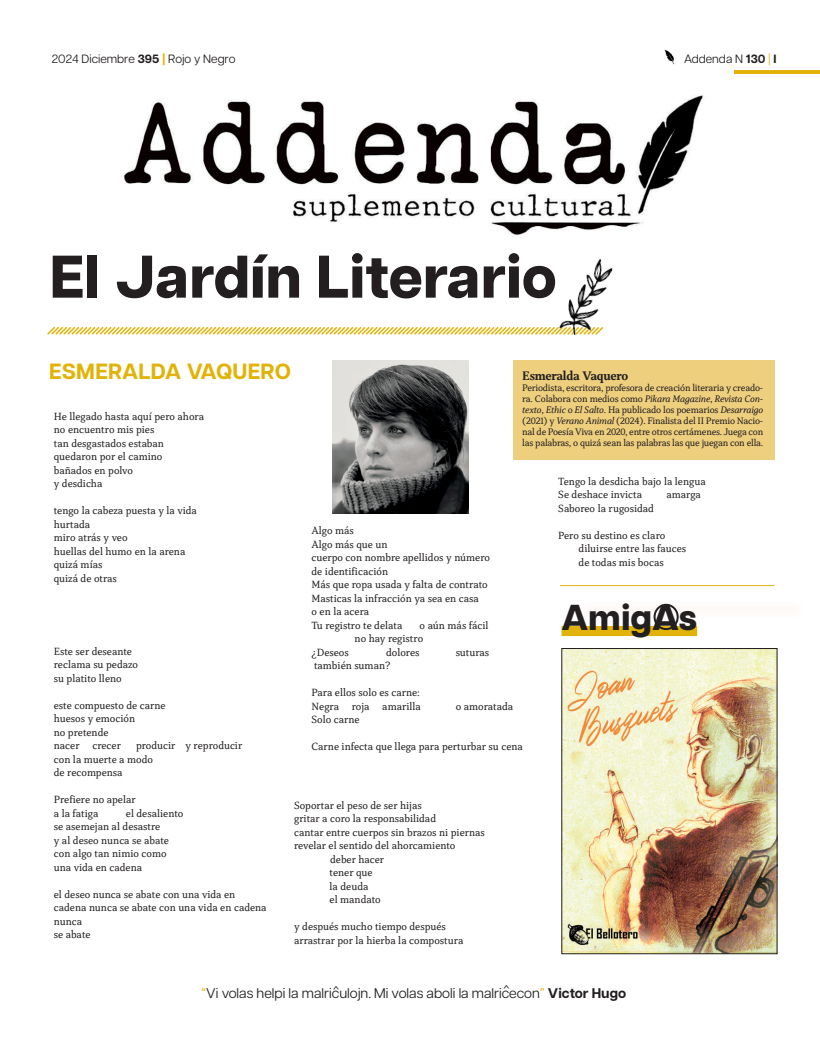
<style>
.page{position:relative;width:820px;height:1049px;background:#fff}
.page>*{position:absolute;margin:0;border:0;box-sizing:border-box;transform-origin:0 0}
.t1{font:800 60px "Articulat CF";color:#231f20}
.t2{font:800 36px "Articulat CF";color:#231f20}
.t3{font:700 22px "Articulat CF";letter-spacing:.01em;color:#e1b309}
.t4{font:14px "Articulat CF";color:#231f20}
.t5{font:700 13px "Capitolina W03";letter-spacing:-.02em;color:#231f20}
.t6{font:12px "Articulat CF";color:#231f20}
.t7{font:11px/13.5px "Capitolina W03";color:#231f20}
.t8{font:10px/11px "Capitolina W03";letter-spacing:-.02em;color:#231f20;text-align:justify}
.s1{font-weight:700}
.s2{font-weight:800;color:#e1b309}
.s3{color:#e1b309}
.s4{font-style:italic}
</style>
<div class="page">
<img style="left:124px;top:73px;width:651px;height:163px">
<svg style="left:47px;top:326px;width:487px;height:9px"></svg>
<img style="left:534px;top:258px;width:79px;height:77px">
<div style="left:575px;top:599px;width:231px;height:20px;background:#fefbfa"></div>
<hr style="left:560px;top:585px;width:214px;height:1px;background:#e1b309">
<img style="left:563px;top:650px;width:212px;height:302px">
<div style="left:561px;top:648px;width:216px;height:306px;border:1px solid #231f20"></div>
<div style="left:513px;top:360px;width:261px;height:99px;background:#eecf7e"></div>
<div style="left:561px;top:626px;width:136px;height:10px;background:#e1b309"></div>
<div style="left:653px;top:604px;width:25px;height:26px;border:2px solid #231f20;border-radius:50%"></div>
<img style="left:332px;top:360px;width:136px;height:153px">
<img style="left:664px;top:50px;width:10px;height:14px">
<hr style="left:734px;top:70px;width:85px;height:3px;background:#e1b309">
<p class="t6" style="left:52px;top:52px;width:185px">2024 Diciembre <span class="s1">395</span> <span class="s2">|</span> Rojo y Negro</p>
<p class="t6" style="left:683px;top:52px;width:94px">Addenda N <span class="s1">130</span> <span class="s3">|</span> <span class="s1">I</span></p>
<h1 class="t1" style="left:50px;top:241px;width:508px">El Jardín Literario</h1>
<h3 class="t3" style="left:49px;top:358px;width:243px">ESMERALDA VAQUERO</h3>
<p class="t5" style="left:522px;top:368px;width:107px">Esmeralda Vaquero</p>
<p class="t8" style="left:522px;top:382px;width:242px">Periodista, escritora, profesora de creación literaria y creado&shy;ra. Colabora con medios como <span class="s4">Pikara Magazine</span>, <span class="s4">Revista Con&shy;texto</span>, <span class="s4">Ethic</span> o <span class="s4">El Salto</span>. Ha publicado los poemarios <span class="s4">Desarraigo </span>(2021) y <span class="s4">Verano Animal</span> (2024). Finalista del II Premio Nacio&shy;nal de Poesía Viva en 2020, entre otros certámenes. Juega con las palabras, o quizá sean las palabras las que juegan con ella.</p>
<p class="t7" style="left:54px;top:409px;width:152px">He llegado hasta aquí pero ahora no encuentro mis pies<br>tan desgastados estaban quedaron por el camino<br>bañados en polvo<br>y desdicha</p>
<p class="t7" style="left:54px;top:504px;width:145px">tengo la cabeza puesta y la vida hurtada<br>miro atrás y veo<br>huellas del humo en la arena quizá mías<br>quizá de otras</p>
<p class="t7" style="left:558px;top:475px;width:149px">Tengo la desdicha bajo la lengua<br>Se deshace invicta</p>
<p class="t7" style="left:666px;top:488px;width:36px">amarga</p>
<p class="t7" style="left:558px;top:502px;width:97px">Saboreo la rugosidad</p>
<p class="t7" style="left:578px;top:529px;width:109px;text-indent:-20px">Pero su destino es claro diluirse entre las fauces de todas mis bocas</p>
<p class="t7" style="left:311px;top:524px;width:180px">Algo más<br>Algo más que un<br>cuerpo con nombre apellidos y número de identificación<br>Más que ropa usada y falta de contrato<br>Masticas la infracción ya sea en casa<br>o en la acera<br>Tu registro te delata</p>
<h2 class="t2" style="left:561px;top:596px;width:137px">AmigAs</h2>
<p class="t7" style="left:354px;top:619px;width:135px;text-indent:65px">o aún más fácil no hay registro</p>
<p class="t7" style="left:54px;top:644px;width:86px">Este ser deseante reclama su pedazo su platito lleno</p>
<p class="t7" style="left:54px;top:698px;width:113px">este compuesto de carne huesos y emoción<br>no pretende<br>nacer crecer</p>
<p class="t7" style="left:311px;top:646px;width:39px">¿Deseos</p>
<p class="t7" style="left:386px;top:646px;width:35px">dolores</p>
<p class="t7" style="left:455px;top:646px;width:35px">suturas</p>
<p class="t7" style="left:314px;top:659px;width:78px">también suman?</p>
<p class="t7" style="left:311px;top:686px;width:111px">Para ellos solo es carne:<br>Negra roja amarilla</p>
<p class="t7" style="left:455px;top:700px;width:59px">o amoratada</p>
<p class="t7" style="left:311px;top:713px;width:50px">Solo carne</p>
<p class="t7" style="left:311px;top:740px;width:213px">Carne infecta que llega para perturbar su cena</p>
<p class="t7" style="left:54px;top:739px;width:190px;text-indent:82px">producir y reproducir con la muerte a modo<br>de recompensa</p>
<p class="t7" style="left:54px;top:793px;width:83px">Prefiere no apelar a la fatiga</p>
<p class="t7" style="left:294px;top:799px;width:129px">Soportar el peso de ser hijas</p>
<p class="t7" style="left:294px;top:812px;width:143px">gritar a coro la responsabilidad</p>
<p class="t7" style="left:294px;top:826px;width:192px">cantar entre cuerpos sin brazos ni piernas</p>
<p class="t7" style="left:294px;top:839px;width:163px">revelar el sentido del ahorcamiento</p>
<p class="t7" style="left:330px;top:853px;width:55px">deber hacer</p>
<p class="t7" style="left:329px;top:866px;width:44px">tener que</p>
<p class="t7" style="left:329px;top:880px;width:40px">la deuda</p>
<p class="t7" style="left:329px;top:893px;width:53px">el mandato</p>
<p class="t7" style="left:294px;top:920px;width:171px">y después mucho tiempo después arrastrar por la hierba la compostura</p>
<p class="t7" style="left:54px;top:806px;width:131px;text-indent:72px">el desaliento se asemejan al desastre<br>y al deseo nunca se abate con algo tan nimio como una vida en cadena</p>
<p class="t7" style="left:54px;top:887px;width:214px">el deseo nunca se abate con una vida en cadena nunca se abate con una vida en cadena nunca<br>se abate</p>
<p class="t4" style="left:332px;top:983px;width:8px">^</p>
<p class="t4" style="left:503px;top:982px;width:8px">^</p>
<p class="t4" style="left:201px;top:985px;width:426px"><span class="s3">“</span>Vi volas helpi la malriculojn. Mi volas aboli la malricecon<span class="s3">”</span> <span class="s1">Victor Hugo</span></p>
</div>
